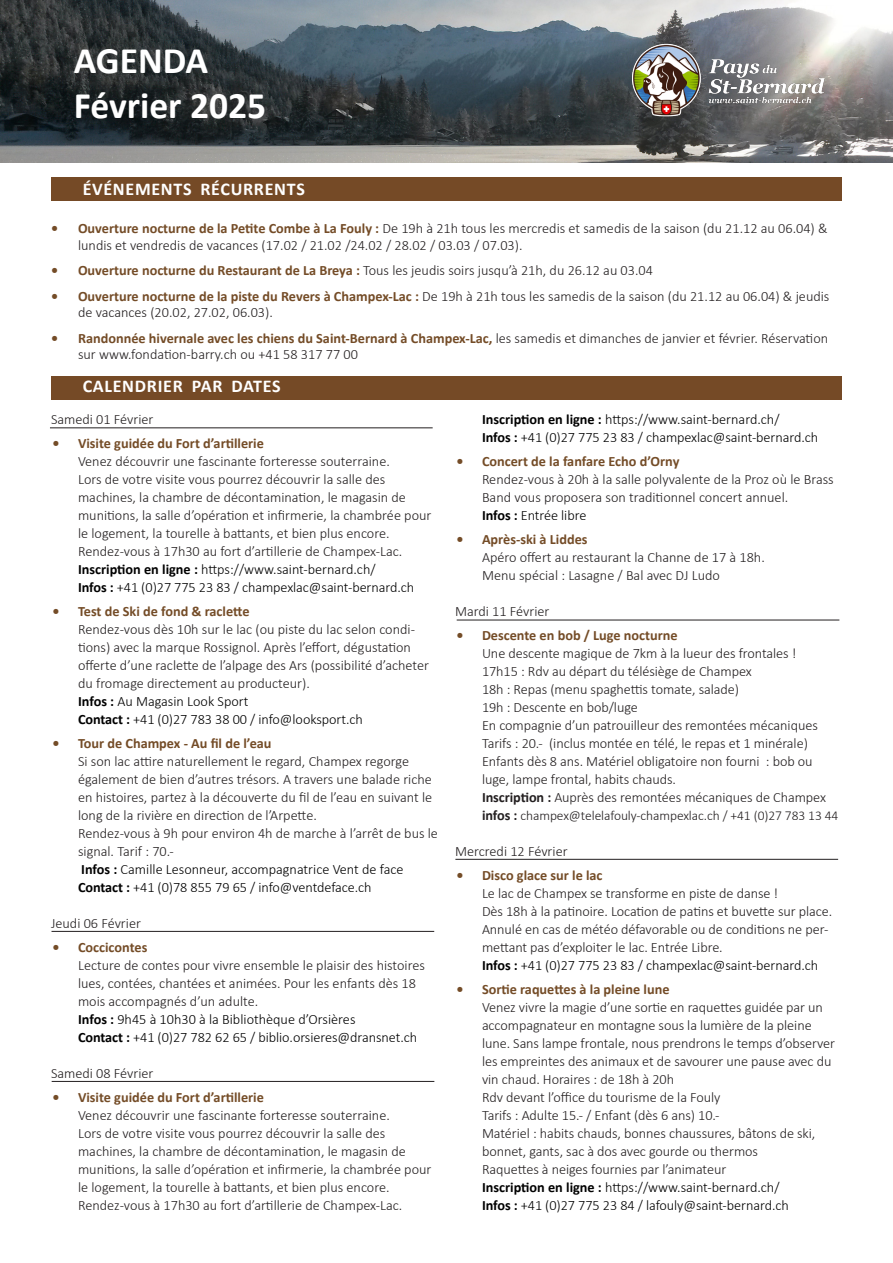
<style>
.page{position:relative;width:893px;height:1263px;background:#fff}
.page>*{position:absolute;margin:0;border:0;box-sizing:border-box;transform-origin:0 0}
.t1{font:700 37.5px "Calibri";color:#fff}
.t2{font:700 18px "Calibri";letter-spacing:.04em;color:#fff}
.t3{font:300 14.25px/18px "Calibri";letter-spacing:-.005em;color:#231f20}
.t4{font:300 14.25px/18px "Calibri";letter-spacing:-.005em;color:#000}
.t5{font:300 13.5px "Calibri";letter-spacing:-.005em;color:#231f20}
.s1{font-weight:700;color:#744c27}
.s2{font-weight:700;color:#000}
.s3{color:#000}
.s4{font-weight:700}
.s5{font-weight:700;font-size:14.25px}
</style>
<div class="page">
<img style="left:0;top:0;width:893px;height:162px">
<div style="left:51px;top:177px;width:791px;height:24px;background:#754a26"></div>
<div style="left:51px;top:376px;width:791px;height:24px;background:#754a26"></div>
<img style="left:624px;top:35px;width:209px;height:90px">
<hr style="left:50px;top:428px;width:383px;height:1px;background:#231f20">
<hr style="left:457px;top:620px;width:382px;height:1px;background:#231f20">
<hr style="left:52px;top:931px;width:382px;height:1px;background:#231f20">
<hr style="left:455px;top:859px;width:383px;height:1px;background:#231f20">
<hr style="left:52px;top:1081px;width:382px;height:1px;background:#231f20">
<p class="t1" style="left:74px;top:34px;width:136px">AGENDA</p>
<p class="t1" style="left:74px;top:79px;width:194px">Février 2025</p>
<p class="t2" style="left:83px;top:176px;width:224px">ÉVÉNEMENTS RÉCURRENTS</p>
<p class="t3" style="left:78px;top:219px;width:751px;line-height:17.1px;text-indent:-27px"><span class="s1">• Ouverture nocturne de la Petite Combe à La Fouly :</span> De 19h à 21h tous les mercredis et samedis de la saison (du 21.12 au 06.04) &amp; lundis et vendredis de vacances (17.02 / 21.02 /24.02 / 28.02 / 03.03 / 07.03).</p>
<p class="t3" style="left:51px;top:261px;width:603px"><span class="s1">• Ouverture nocturne du Restaurant de La Breya :</span> Tous les jeudis soirs jusqu’à 21h, du 26.12 au 03.04</p>
<p class="t3" style="left:78px;top:287px;width:753px;line-height:16.5px;text-indent:-27px"><span class="s1">• Ouverture nocturne de la piste du Revers à Champex-Lac :</span> De 19h à 21h tous les samedis de la saison (du 21.12 au 06.04) &amp; jeudis de vacances (20.02, 27.02, 06.03).</p>
<p class="t3" style="left:78px;top:329px;width:752px;line-height:16.5px;text-indent:-27px"><span class="s1">• Randonnée hivernale avec les chiens du Saint-Bernard à Champex-Lac,</span> les samedis et dimanches de janvier et février. Réservation sur www.fondation-barry.ch ou +41 58 317 77 00</p>
<p class="t2" style="left:83px;top:373px;width:199px">CALENDRIER PAR DATES</p>
<p class="t3" style="left:51px;top:410px;width:104px">Samedi 01 Février</p>
<p class="t3" style="left:78px;top:434px;width:355px;text-indent:-26px"><span class="s1">• Visite guidée du Fort d’artillerie<br></span>Venez découvrir une fascinante forteresse souterraine.<br>Lors de votre visite vous pourrez découvrir la salle des machines, la chambre de décontamination, le magasin de munitions, la salle d’opération et infirmerie, la chambrée pour le logement, la tourelle à battants, et bien plus encore.<br>Rendez-vous à 17h30 au fort d’artillerie de Champex-Lac.<br><span class="s2">Inscription en ligne :</span> <span class="s3">https://www.saint-bernard.ch/<br></span><span class="s2">Infos :</span> <span class="s3">+41 (0)27 775 23 83 / champexlac@saint-bernard.ch</span></p>
<p class="t3" style="left:78px;top:602px;width:352px;text-indent:-26px"><span class="s1">• Test de Ski de fond &amp; raclette<br></span>Rendez-vous dès 10h sur le lac (ou piste du lac selon condi&shy;tions) avec la marque Rossignol. Après l’effort, dégustation offerte d’une raclette de l’alpage des Ars (possibilité d’acheter du fromage directement au producteur).<br><span class="s2">Infos :</span> <span class="s3">Au Magasin Look Sport<br></span><span class="s2">Contact :</span> <span class="s3">+41 (0)27 783 38 00 / info@looksport.ch</span></p>
<p class="t3" style="left:78px;top:734px;width:361px;text-indent:-26px"><span class="s1">• Tour de Champex - Au fil de l’eau<br></span>Si son lac attire naturellement le regard, Champex regorge également de bien d’autres trésors. A travers une balade riche en histoires, partez à la découverte du fil de l’eau en suivant le long de la rivière en direction de l’Arpette.<br>Rendez-vous à 9h pour environ 4h de marche à l’arrêt de bus le signal. Tarif : 70.-<br><span class="s2">Infos :</span> <span class="s3">Camille Lesonneur, accompagnatrice Vent de face </span><span class="s2">Contact :</span> <span class="s3">+41 (0)78 855 79 65 / info@ventdeface.ch</span></p>
<p class="t3" style="left:51px;top:914px;width:91px">Jeudi 06 Février</p>
<p class="t3" style="left:78px;top:938px;width:348px;text-indent:-26px"><span class="s1">• Coccicontes<br></span>Lecture de contes pour vivre ensemble le plaisir des histoires lues, contées, chantées et animées. Pour les enfants dès 18 mois accompagnés d’un adulte.<br><span class="s2">Infos :</span> <span class="s3">9h45 à 10h30 à la Bibliothèque d’Orsières<br></span><span class="s2">Contact :</span> <span class="s3">+41 (0)27 782 62 65 / biblio.orsieres@dransnet.ch</span></p>
<p class="t3" style="left:51px;top:1064px;width:104px">Samedi 08 Février</p>
<p class="t3" style="left:78px;top:1088px;width:355px;text-indent:-26px"><span class="s1">• Visite guidée du Fort d’artillerie<br></span>Venez découvrir une fascinante forteresse souterraine.<br>Lors de votre visite vous pourrez découvrir la salle des machines, la chambre de décontamination, le magasin de munitions, la salle d’opération et infirmerie, la chambrée pour le logement, la tourelle à battants, et bien plus encore.<br>Rendez-vous à 17h30 au fort d’artillerie de Champex-Lac.</p>
<p class="t4" style="left:482px;top:410px;width:338px"><span class="s4">Inscription en ligne :</span> https://www.saint-bernard.ch/<br><span class="s4">Infos :</span> +41 (0)27 775 23 83 / champexlac@saint-bernard.ch</p>
<p class="t3" style="left:482px;top:452px;width:353px;text-indent:-26px"><span class="s1">• Concert de la fanfare Echo d’Orny<br></span>Rendez-vous à 20h à la salle polyvalente de la Proz où le Brass Band vous proposera son traditionnel concert annuel.<br><span class="s2">Infos :</span> <span class="s3">Entrée libre</span></p>
<p class="t3" style="left:482px;top:530px;width:284px;text-indent:-26px"><span class="s1">• Après-ski à Liddes<br></span>Apéro offert au restaurant la Channe de 17 à 18h.<br>Menu spécial : Lasagne / Bal avec DJ Ludo</p>
<p class="t3" style="left:455px;top:602px;width:96px">Mardi 11 Février</p>
<p class="t3" style="left:482px;top:626px;width:345px;text-indent:-26px"><span class="s1">• Descente en bob / Luge nocturne<br></span>Une descente magique de 7km à la lueur des frontales !<br>17h15 : Rdv au départ du télésiège de Champex<br>18h : Repas (menu spaghettis tomate, salade)<br>19h : Descente en bob/luge<br>En compagnie d’un patrouilleur des remontées mécaniques Tarifs : 20.- (inclus montée en télé, le repas et 1 minérale)<br>Enfants dès 8 ans. Matériel obligatoire non fourni : bob ou luge, lampe frontal, habits chauds.<br><span class="s4">Inscription :</span> Auprès des remontées mécaniques de Champex</p>
<p class="t5" style="left:482px;top:807px;width:358px"><span class="s5">infos :</span> champex@telelafouly-champexlac.ch / +41 (0)27 783 13 44</p>
<p class="t3" style="left:455px;top:842px;width:114px">Mercredi 12 Février</p>
<p class="t3" style="left:482px;top:866px;width:352px;text-indent:-26px"><span class="s1">• Disco glace sur le lac<br></span>Le lac de Champex se transforme en piste de danse !<br>Dès 18h à la patinoire. Location de patins et buvette sur place.<br>Annulé en cas de météo défavorable ou de conditions ne per&shy;mettant pas d’exploiter le lac. Entrée Libre.<br><span class="s2">Infos :</span> <span class="s3">+41 (0)27 775 23 83 / champexlac@saint-bernard.ch</span></p>
<p class="t3" style="left:482px;top:980px;width:354px;text-indent:-26px"><span class="s1">• Sortie raquettes à la pleine lune<br></span>Venez vivre la magie d’une sortie en raquettes guidée par un accompagnateur en montagne sous la lumière de la pleine lune. Sans lampe frontale, nous prendrons le temps d’observer les empreintes des animaux et de savourer une pause avec du vin chaud. Horaires : de 18h à 20h<br>Rdv devant l’office du tourisme de la Fouly<br>Tarifs : Adulte 15.- / Enfant (dès 6 ans) 10.-<br>Matériel : habits chauds, bonnes chaussures, bâtons de ski, bonnet, gants, sac à dos avec gourde ou thermos<br>Raquettes à neiges fournies par l’animateur<br><span class="s2">Inscription en ligne :</span> <span class="s3">https://www.saint-bernard.ch/<br></span><span class="s2">Infos :</span> <span class="s3">+41 (0)27 775 23 84 / lafouly@saint-bernard.ch</span></p>
</div>
